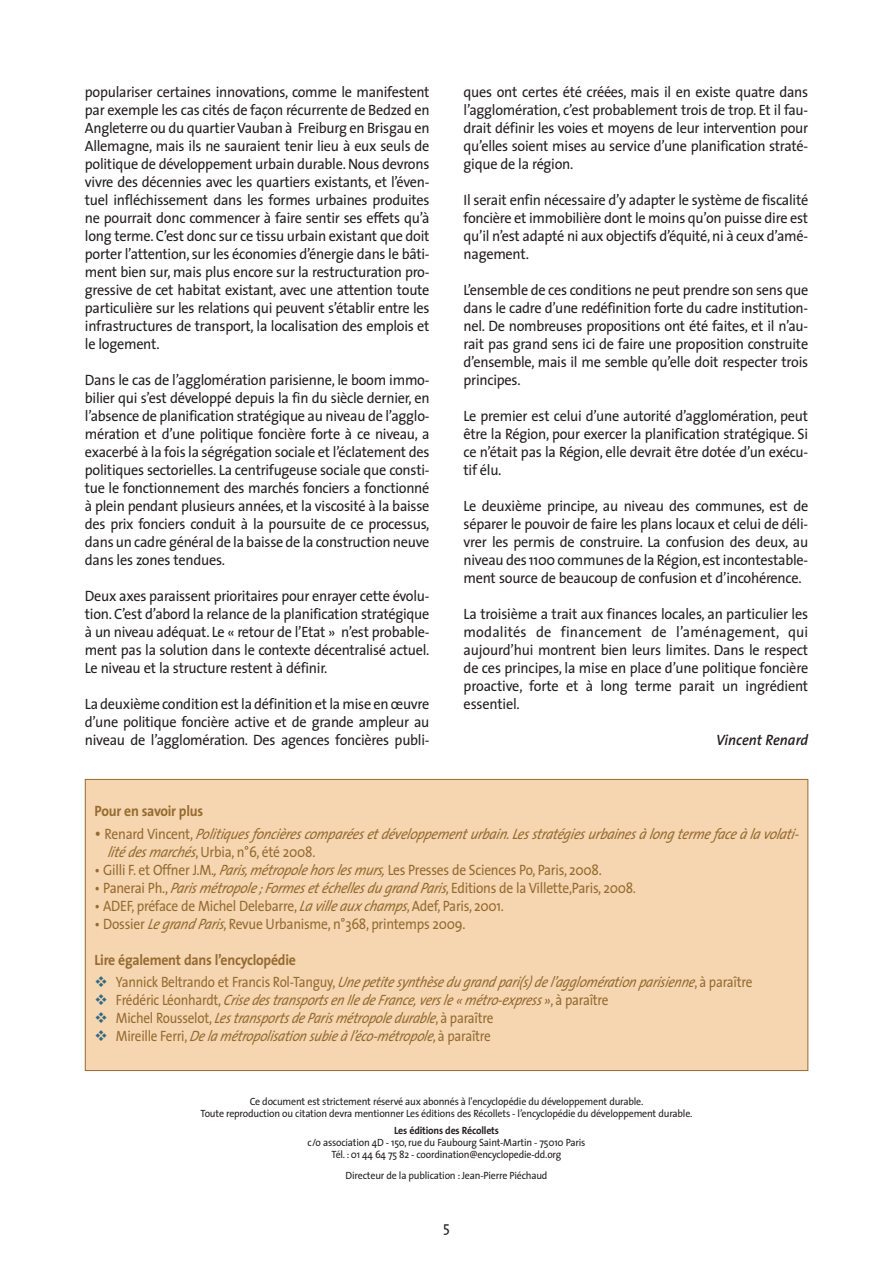
<style>
.page{position:relative;width:894px;height:1264px;background:#fff}
.page>*{position:absolute;margin:0;border:0;box-sizing:border-box;transform-origin:0 0}
.t1{font:15px/18px "The Sans";letter-spacing:-.02em;color:#231f20;text-align:justify;scale:.95 1}
.t2{font:italic 15px/18px "The Sans";letter-spacing:-.02em;color:#956b30;scale:.88 1}
.t3{font:15px "The Sans";letter-spacing:-.02em;color:#956b30;scale:.9 1}
.t4{font:italic 15px/18px "The Sans";letter-spacing:-.02em;color:#956b30;scale:.9 1}
.t5{font:700 15px "The Sans";letter-spacing:-.02em;color:#956b30;scale:.92 1}
.t6{font:italic 600 15px "The Sans";color:#231f20;scale:.95 1}
.t7{font:10.5px/12px "The Sans";letter-spacing:-.02em;color:#231f20;text-align:center;scale:.95 1}
.t8{font:700 10.5px "The Sans";letter-spacing:-.02em;color:#231f20;scale:.95 1}
.s1{font-style:normal;font-size:18px}
.s2{font-style:normal}
.s3{font-style:italic}
.s4{font-weight:700;font-style:normal}
</style>
<div class="page">
<div style="left:85px;top:779px;width:722px;height:291px;background:#f6d6b1"></div>
<p class="t1" style="left:85px;top:84px;width:364px">populariser certaines innovations, comme le manifestent par exemple les cas cités de façon récurrente de Bedzed en Angleterre ou du quartier Vauban à Freiburg en Brisgau en Allemagne, mais ils ne sauraient tenir lieu à eux seuls de politique de développement urbain durable. Nous devrons vivre des décennies avec les quartiers existants, et l’éven&shy;tuel infléchissement dans les formes urbaines produites ne pourrait donc commencer à faire sentir ses effets qu’à long terme. C’est donc sur ce tissu urbain existant que doit porter l’attention, sur les économies d’énergie dans le bâti&shy;ment bien sur, mais plus encore sur la restructuration pro&shy;gressive de cet habitat existant, avec une attention toute particulière sur les relations qui peuvent s’établir entre les infrastructures de transport, la localisation des emplois et le logement.</p>
<p class="t1" style="left:85px;top:372px;width:364px">Dans le cas de l’agglomération parisienne, le boom immo&shy;bilier qui s’est développé depuis la fin du siècle dernier, en l’absence de planification stratégique au niveau de l’agglo&shy;mération et d’une politique foncière forte à ce niveau, a exacerbé à la fois la ségrégation sociale et l’éclatement des politiques sectorielles. La centrifugeuse sociale que consti&shy;tue le fonctionnement des marchés fonciers a fonctionné à plein pendant plusieurs années, et la viscosité à la baisse des prix fonciers conduit à la poursuite de ce processus, dans un cadre général de la baisse de la construction neuve dans les zones tendues.</p>
<p class="t1" style="left:85px;top:588px;width:364px">Deux axes paraissent prioritaires pour enrayer cette évolu&shy;tion. C’est d’abord la relance de la planification stratégique à un niveau adéquat. Le « retour de l’Etat » n’est probable&shy;ment pas la solution dans le contexte décentralisé actuel.<br>Le niveau et la structure restent à définir.</p>
<p class="t1" style="left:85px;top:696px;width:364px">La deuxième condition est la définition et la mise en œuvre d’une politique foncière active et de grande ampleur au niveau de l’agglomération. Des agences foncières publi-</p>
<p class="t1" style="left:463px;top:84px;width:364px">ques ont certes été créées, mais il en existe quatre dans l’agglomération, c’est probablement trois de trop. Et il fau&shy;drait définir les voies et moyens de leur intervention pour qu’elles soient mises au service d’une planification straté&shy;gique de la région.</p>
<p class="t1" style="left:463px;top:192px;width:364px">Il serait enfin nécessaire d’y adapter le système de fiscalité foncière et immobilière dont le moins qu’on puisse dire est qu’il n’est adapté ni aux objectifs d’équité, ni à ceux d’amé&shy;nagement.</p>
<p class="t1" style="left:463px;top:282px;width:364px">L’ensemble de ces conditions ne peut prendre son sens que dans le cadre d’une redéfinition forte du cadre institution&shy;nel. De nombreuses propositions ont été faites, et il n’au&shy;rait pas grand sens ici de faire une proposition construite d’ensemble, mais il me semble qu’elle doit respecter trois principes.</p>
<p class="t1" style="left:463px;top:408px;width:364px">Le premier est celui d’une autorité d’agglomération, peut être la Région, pour exercer la planification stratégique. Si ce n’était pas la Région, elle devrait être dotée d’un exécu&shy;tif élu.</p>
<p class="t1" style="left:463px;top:498px;width:364px">Le deuxième principe, au niveau des communes, est de séparer le pouvoir de faire les plans locaux et celui de déli&shy;vrer les permis de construire. La confusion des deux, au niveau des 1100 communes de la Région,est incontestable&shy;ment source de beaucoup de confusion et d’incohérence.</p>
<p class="t1" style="left:463px;top:606px;width:364px">La troisième a trait aux finances locales, an particulier les modalités de financement de l’aménagement, qui aujourd’hui montrent bien leurs limites. Dans le respect de ces principes, la mise en place d’une politique foncière proactive, forte et à long terme parait un ingrédient essentiel.</p>
<p class="t6" style="left:716px;top:734px;width:98px">Vincent Renard</p>
<p class="t5" style="left:95px;top:803px;width:119px">Pour en savoir plus</p>
<p class="t4" style="left:107px;top:825px;width:772px;text-indent:-13px"><span class="s1">•</span> <span class="s2">R e n a r d V i n c e n t ,</span> Politiquesfoncièrescomparéeset développement urbain. Lesstratég iesurbainesà long terme face à la volati&shy;lité desmarchés<span class="s2">, Urbia, n°6, été 2008.</span></p>
<p class="t3" style="left:95px;top:863px;width:565px">• Gilli F. et Offner J.M.<span class="s3">, Paris, métropole horslesmurs,</span> Les Presses de Sciences Po, Paris, 2008.</p>
<p class="t3" style="left:95px;top:881px;width:603px">• Panerai Ph., <span class="s3">Parismétropole ; Formeset échellesdu grand Paris</span>, Editions de la Villette,Paris, 2008.</p>
<p class="t3" style="left:95px;top:899px;width:456px">• ADEF, préface de Michel Delebarre, <span class="s3">La ville aux champs</span>, Adef, Paris, 2001.</p>
<p class="t3" style="left:95px;top:917px;width:413px">• Dossier <span class="s3">Le grand Paris</span>, Revue Urbanisme, n°368, printemps 2009.</p>
<p class="t2" style="left:116px;top:949px;width:724px;line-height:22.5px;text-indent:-21px"><span class="s4">Lire également dans l’encyclopédie<br></span><span class="s2">Yannick Beltrando et Francis Rol-Tanguy,</span> Une petite synthèse du grand pari(s) de l’agglomération parisienne<span class="s2">, à paraître</span></p>
<p class="t2" style="left:116px;top:992px;width:561px"><span class="s2">Frédéric Léonhardt,</span> Crise destransportsen Ile de France, versle « métro-express»<span class="s2">, à paraître<br>Michel Rousselot,</span> Lestransportsde Parismétropole durable<span class="s2">, à paraître<br>Mireille Ferri,</span> De la métropolisation subie à l’éco-métropole<span class="s2">, à paraître</span></p>
<p class="t7" style="left:200px;top:1096px;width:519px">Ce document est strictement réservé aux abonnés à l'encyclopédie du développement durable.<br>Toute reproduction ou citation devra mentionner Les éditions des Récollets - l’encyclopédie du développement durable.</p>
<p class="t8" style="left:394px;top:1124px;width:112px">Les éditions des Récollets</p>
<p class="t7" style="left:307px;top:1136px;width:294px">c/o association 4D - 150, rue du Faubourg Saint-Martin - 75010 Paris<br>Tél. : 01 44 64 75 82 - coordination@encyclopedie-dd.org</p>
<p class="t7" style="left:345px;top:1169px;width:214px">Directeur de la publication : Jean-Pierre Piéchaud</p>
<p class="t1" style="left:443px;top:1219px;width:9px">5</p>
</div>
